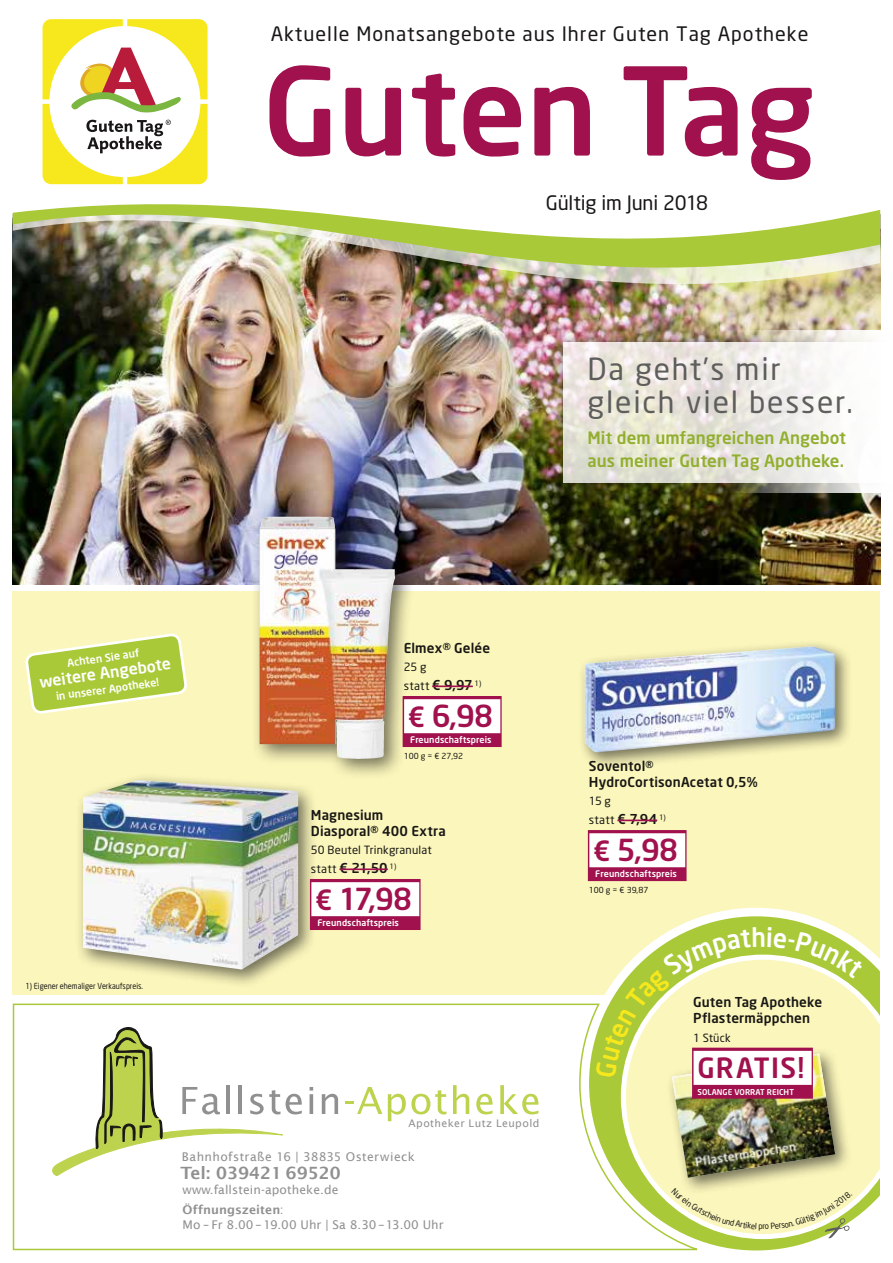
<style>
.page{position:relative;width:893px;height:1263px;background:#fff}
.page>*{position:absolute;margin:0;border:0;box-sizing:border-box;transform-origin:0 0}
.t1{font:500 120.15px "Neo Sans";letter-spacing:-.005em;color:#a0114d}
.t2{font:30px/33.8px "Neo Sans";letter-spacing:.06em;color:#5e5e5d}
.t3{font:500 30px "Neo Sans";letter-spacing:-.025em;color:#a0114d}
.t4{font:500 27.6px "Neo Sans";letter-spacing:.04em;color:#a0114d}
.t5{font:19.65px "Neo Sans";letter-spacing:.05em;color:#181715}
.t6{font:19.65px "Neo Sans";letter-spacing:-.01em;color:#181715}
.t7{font:500 16.95px/22.5px "Neo Sans";letter-spacing:.005em;color:#92af2f}
.t8{font:600 16.95px "Lucida Sans";letter-spacing:.005em;color:#8f908f}
.t9{font:500 15.75px "Neo Sans";color:#fff}
.t10{font:500 13.5px/16.5px "Neo Sans";letter-spacing:.01em;color:#181715}
.t11{font:12px/20.1px "Lucida Sans";letter-spacing:.005em;color:#8f908f}
.t12{font:12px "Lucida Sans";letter-spacing:.03em;color:#8f908f}
.t13{font:11.55px "Neo Sans";letter-spacing:.025em;color:#181715}
.t14{font:11.25px "Neo Sans";letter-spacing:.015em;color:#181715}
.t15{font:500 10.65px "Neo Sans";color:#fff}
.t16{font:10.5px "Lucida Sans";letter-spacing:.04em;color:#8f908f}
.t17{font:500 9px "Neo Sans";letter-spacing:.01em;color:#fff}
.t18{font:8.25px "Neo Sans";color:#181715;scale:.88 1}
.t19{font:8.25px "Neo Sans";color:#181715}
.t20{font:500 7.95px "Neo Sans";letter-spacing:.01em;color:#fff}
.s1{font-weight:500;font-size:13.5px}
.s2{font-size:27.6px}
.s3{font-weight:400;font-size:11.55px}
.s4{font-weight:600}
</style>
<div class="page">
<img style="left:13px;top:322px;width:867px;height:263px">
<div style="left:13px;top:591px;width:867px;height:404px;background:#fbf6bb"></div>
<img style="left:13px;top:173px;width:867px;height:149px">
<svg style="left:43px;top:19px;width:165px;height:165px"></svg>
<svg style="left:677px;top:908px;width:198px;height:343px"></svg>
<svg style="left:706px;top:954px;width:174px;height:285px"></svg>
<div style="left:553px;top:333px;width:340px;height:159px;background:#181715;opacity:.6"></div>
<svg style="left:563px;top:342px;width:164px;height:140px;background:#e7e3d9"></svg>
<svg style="left:727px;top:331px;width:166px;height:162px"></svg>
<svg style="left:12px;top:1003px;width:694px;height:248px"></svg>
<div style="left:578px;top:639px;width:275px;height:131px;background:#181715;opacity:.6"></div>
<img style="left:585px;top:646px;width:250px;height:106px">
<div style="left:588px;top:830px;width:98px;height:51px;background:#a0114d"></div>
<div style="left:589px;top:833px;width:96px;height:34px;background:#fff"></div>
<hr style="left:617px;top:819px;width:40px;height:2px;background:#a0114d">
<div style="left:75px;top:773px;width:243px;height:215px;background:#181715;opacity:.6"></div>
<img style="left:83px;top:780px;width:215px;height:189px">
<div style="left:310px;top:879px;width:111px;height:51px;background:#a0114d"></div>
<div style="left:311px;top:882px;width:108px;height:34px;background:#fff"></div>
<hr style="left:340px;top:868px;width:48px;height:2px;background:#a0114d">
<div style="left:251px;top:508px;width:165px;height:272px;background:#181715;opacity:.6"></div>
<img style="left:259px;top:517px;width:136px;height:242px">
<div style="left:403px;top:696px;width:99px;height:51px;background:#a0114d"></div>
<div style="left:404px;top:699px;width:96px;height:34px;background:#fff"></div>
<hr style="left:432px;top:685px;width:41px;height:2px;background:#a0114d">
<svg style="left:26px;top:634px;width:161px;height:79px"></svg>
<div style="left:665px;top:1047px;width:187px;height:148px;background:#181715;opacity:.6"></div>
<img style="left:595px;top:927px;width:269px;height:251px">
<svg style="left:671px;top:1188px;width:181px;height:50px;background:#eeefb1"></svg>
<h3 class="t5" style="left:271px;top:22px;width:539px">Aktuelle Monatsangebote aus Ihrer Guten Tag Apotheke</h3>
<h1 class="t1" style="left:263px;top:35px;width:554px">Guten Tag</h1>
<h3 class="t6" style="left:546px;top:191px;width:164px">Gültig im Juni 2018</h3>
<h2 class="t2" style="left:587px;top:351px;width:267px">Da geht’s mir gleich viel besser.</h2>
<p class="t7" style="left:587px;top:426px;width:260px">Mit dem umfangreichen Angebot aus meiner Guten Tag Apotheke.</p>
<p class="t15" style="left:66px;top:656px;width:74px;rotate:-8deg">Achten Sie auf</p>
<p class="t9" style="left:38px;top:672px;width:134px;rotate:-8deg">weitere Angebote</p>
<p class="t15" style="left:55px;top:689px;width:105px;rotate:-8deg">in unserer Apotheke!</p>
<p class="t18" style="left:26px;top:980px;width:135px">1) Eigener ehemaliger Verkaufspreis.</p>
<p class="t10" style="left:404px;top:639px;width:88px">Elmex® Gelée</p>
<p class="t14" style="left:404px;top:659px;width:24px">25 g</p>
<p class="t13" style="left:404px;top:679px;width:79px">statt <span class="s1">€ 9,97</span> <sup>1)</sup></p>
<h2 class="t3" style="left:408px;top:697px;width:87px"><span class="s2">€</span> 6,98</h2>
<p class="t17" style="left:410px;top:734px;width:83px">Freundschaftspreis</p>
<p class="t19" style="left:404px;top:751px;width:61px">100 g = € 27,92</p>
<p class="t10" style="left:311px;top:806px;width:136px">Magnesium<br>Diasporal® 400 Extra</p>
<p class="t14" style="left:311px;top:842px;width:122px">50 Beutel Trinkgranulat</p>
<p class="t10" style="left:311px;top:859px;width:87px"><span class="s3">statt</span> € 21,50 <sup>1)</sup></p>
<h2 class="t3" style="left:315px;top:880px;width:98px"><span class="s2">€</span> 17,98</h2>
<p class="t17" style="left:317px;top:917px;width:83px">Freundschaftspreis</p>
<p class="t16" style="left:408px;top:1117px;width:133px">Apotheker Lutz Leupold</p>
<p class="t12" style="left:182px;top:1149px;width:234px">Bahnhofstraße 16 | 38835 Osterwieck</p>
<p class="t8" style="left:180px;top:1164px;width:162px">Tel: 039421 69520</p>
<p class="t11" style="left:183px;top:1180px;width:157px">www.fallstein-apotheke.de<br><span class="s4">Öffnungszeiten</span>:</p>
<p class="t11" style="left:183px;top:1214px;width:263px">Mo – Fr 8.00–19.00 Uhr | Sa 8.30 – 13.00 Uhr</p>
<p class="t10" style="left:589px;top:757px;width:170px">Soventol®<br>HydroCortisonAcetat 0,5%</p>
<p class="t14" style="left:589px;top:793px;width:23px">15 g</p>
<p class="t13" style="left:589px;top:813px;width:78px">statt <span class="s1">€ 7,94</span> <sup>1)</sup></p>
<h2 class="t3" style="left:593px;top:831px;width:86px"><span class="s2">€</span> 5,98</h2>
<p class="t17" style="left:595px;top:868px;width:83px">Freundschaftspreis</p>
<p class="t19" style="left:589px;top:885px;width:61px">100 g = € 39,87</p>
<p class="t10" style="left:693px;top:993px;width:130px">Guten Tag Apotheke<br>Pflastermäppchen</p>
<p class="t14" style="left:693px;top:1031px;width:39px">1 Stück</p>
<h3 class="t4" style="left:697px;top:1051px;width:109px">GRATIS!</h3>
<p class="t20" style="left:697px;top:1087px;width:98px">SOLANGE VORRAT REICHT</p>
</div>
